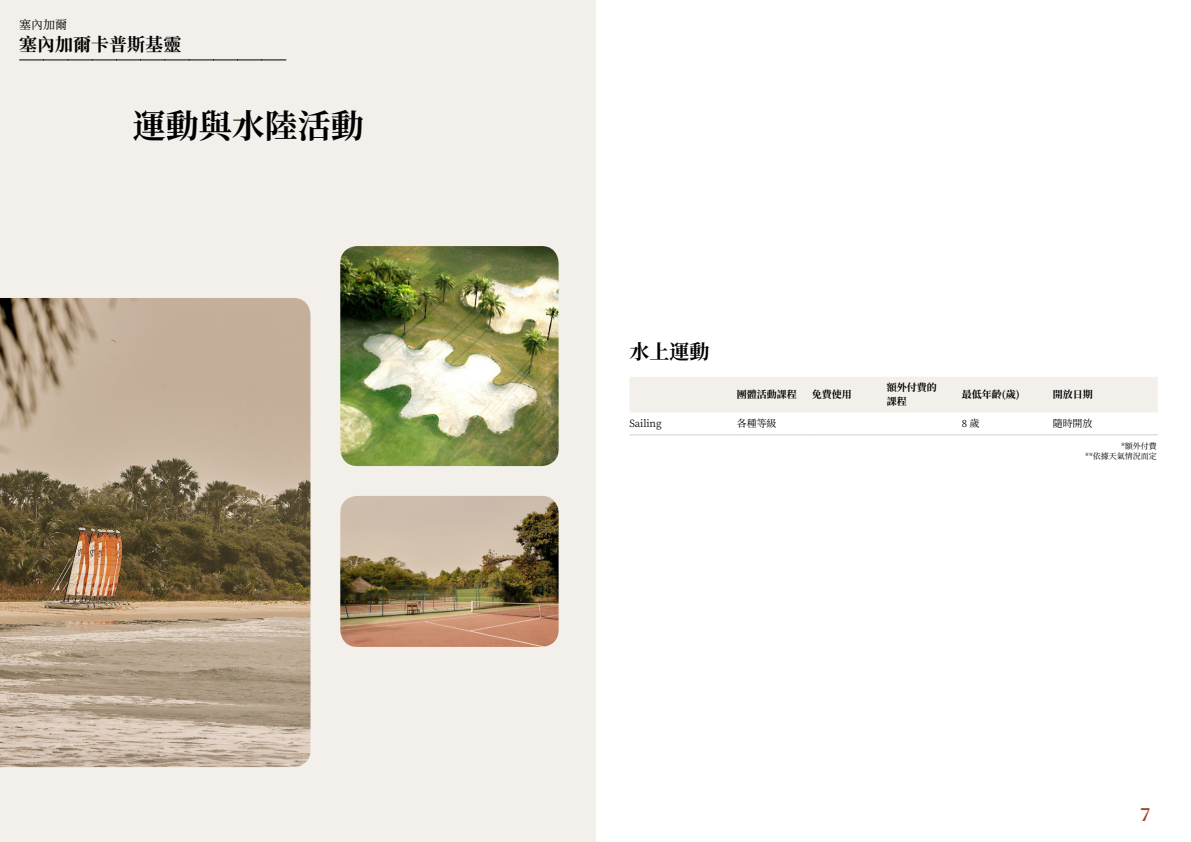
<style>
.page{position:relative;width:1191px;height:842px;background:#fff}
.page>*{position:absolute;margin:0;border:0;box-sizing:border-box;transform-origin:0 0}
.t1{font:700 33px "Noto Serif SC";color:#000}
.t2{font:700 20px "Noto Serif SC";color:#000}
.t3{font:700 18px "Noto Serif SC";color:#000}
.t4{font:700 18px "Noto Serif SC";color:#9d432c}
.t5{font:12px "Noto Serif SC";color:#000}
.t6{font:700 10px/14px "Noto Serif SC";color:#000}
.t7{font:10px "Noto Serif SC";letter-spacing:-.015em;color:#000}
.t8{font:8px/9.6px "Noto Serif SC";color:#000;text-align:right}
</style>
<div class="page">
<div style="left:0;top:0;width:595px;height:842px;background:#f3f0ec"></div>
<img style="left:340px;top:246px;width:218px;height:220px">
<img style="left:0;top:298px;width:310px;height:469px">
<img style="left:340px;top:496px;width:218px;height:151px">
<svg style="left:20px;top:60px;width:266px;height:1px"></svg>
<div style="left:630px;top:377px;width:527px;height:35px;background:#f3f0ec"></div>
<hr style="left:629px;top:434px;width:108px;height:1px;background:#d7cdc1">
<hr style="left:737px;top:434px;width:75px;height:1px;background:#d7cdc1">
<hr style="left:812px;top:434px;width:75px;height:1px;background:#d7cdc1">
<hr style="left:887px;top:434px;width:75px;height:1px;background:#d7cdc1">
<hr style="left:962px;top:434px;width:91px;height:1px;background:#d7cdc1">
<hr style="left:1053px;top:434px;width:104px;height:1px;background:#d7cdc1">
<p class="t5" style="left:19px;top:17px;width:49px">塞內加爾</p>
<h3 class="t3" style="left:19px;top:34px;width:164px">塞內加爾卡普斯基靈</h3>
<h1 class="t1" style="left:133px;top:107px;width:232px">運動與水陸活動</h1>
<h2 class="t2" style="left:629px;top:340px;width:81px">水上運動</h2>
<p class="t6" style="left:737px;top:388px;width:61px">團體活動課程</p>
<p class="t6" style="left:812px;top:388px;width:41px">免費使用</p>
<p class="t6" style="left:887px;top:381px;width:51px">額外付費的課程</p>
<p class="t6" style="left:962px;top:388px;width:59px">最低年齡(歲)</p>
<p class="t6" style="left:1053px;top:388px;width:41px">開放日期</p>
<p class="t7" style="left:629px;top:418px;width:34px">Sailing</p>
<p class="t7" style="left:737px;top:418px;width:41px">各種等級</p>
<p class="t7" style="left:962px;top:418px;width:19px">8 歲</p>
<p class="t7" style="left:1053px;top:418px;width:41px">隨時開放</p>
<p class="t8" style="left:1085px;top:442px;width:73px">*額外付費<br>**依據天氣情況而定</p>
<h3 class="t4" style="left:1140px;top:804px;width:12px">7</h3>
</div>
